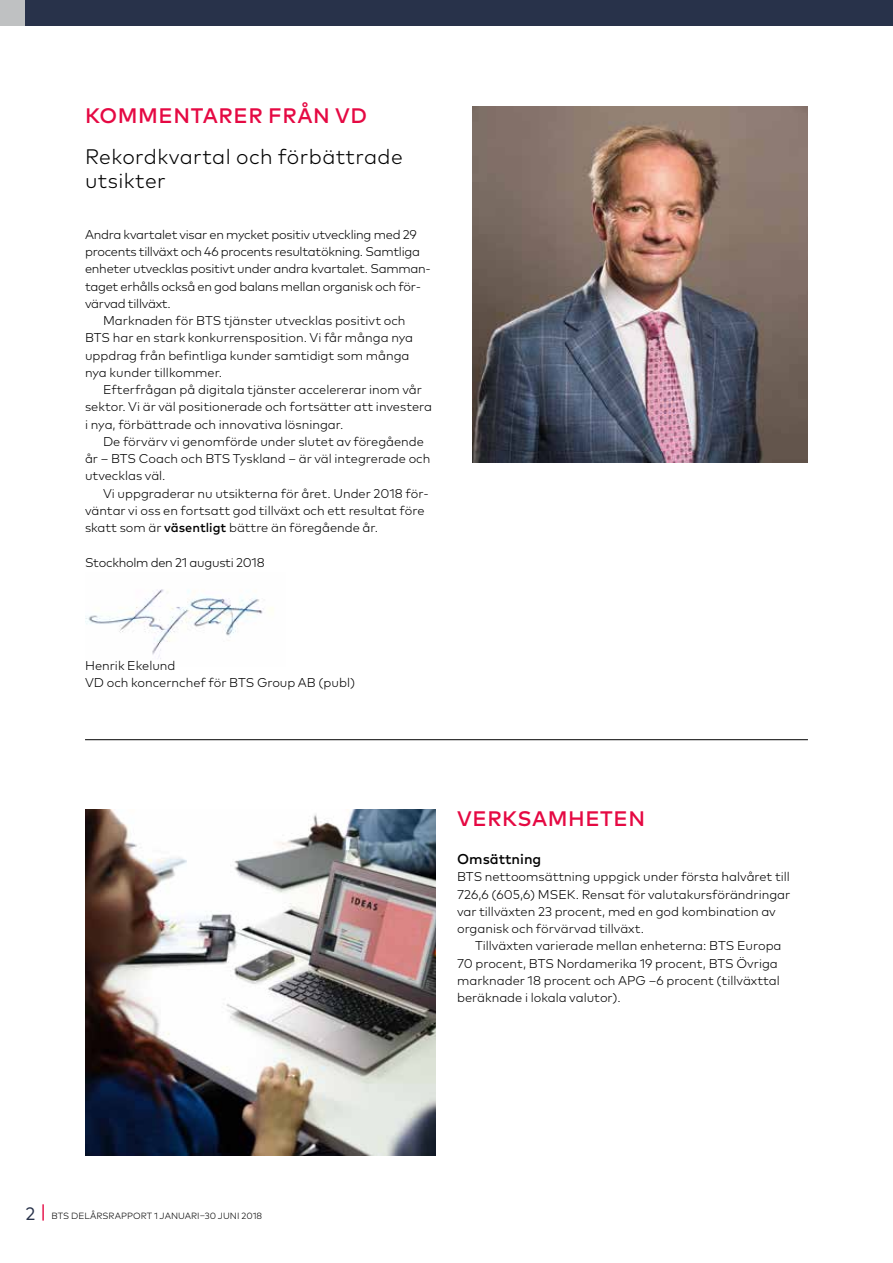
<style>
.page{position:relative;width:893px;height:1263px;background:#fff}
.page>*{position:absolute;margin:0;border:0;box-sizing:border-box;transform-origin:0 0}
.t1{font:300 21px/24px "Mark OT";letter-spacing:.02em;color:#000}
.t2{font:500 21px "Mark OT";letter-spacing:.025em;color:#e50943}
.t3{font:500 14.25px "Mark OT";color:#000}
.t4{font:300 12.75px/17.2px "Mark OT";color:#000}
.t5{font:300 12.75px "Mark OT";letter-spacing:-.02em;color:#000}
.t6{font:300 9px "Mark OT";letter-spacing:.005em;color:#000}
.s1{font-weight:500}
.s2{font-weight:400;font-size:18px;color:#28324a}
.s3{font-weight:400;font-size:19.5px;color:#e50943}
</style>
<div class="page">
<div style="left:0;top:0;width:26px;height:26px;background:#bfc1c2"></div>
<div style="left:26px;top:0;width:867px;height:26px;background:#28324a"></div>
<hr style="left:85px;top:739px;width:723px;height:1px;background:#000">
<img style="left:85px;top:589px;width:189px;height:70px">
<img style="left:472px;top:106px;width:336px;height:357px">
<img style="left:85px;top:809px;width:351px;height:347px">
<h1 class="t2" style="left:85px;top:102px;width:283px">KOMMENTARER FRÅN VD</h1>
<h1 class="t1" style="left:85px;top:144px;width:319px">Rekordkvartal och förbättrade utsikter</h1>
<p class="t5" style="left:85px;top:227px;width:333px">Andra kvartalet visar en mycket positiv utveckling med 29</p>
<p class="t5" style="left:85px;top:244px;width:337px">procents tillväxt och 46 procents resultatökning. Samtliga</p>
<p class="t5" style="left:85px;top:261px;width:347px">enheter utvecklas positivt under andra kvartalet. Samman-</p>
<p class="t5" style="left:85px;top:278px;width:337px">taget erhålls också en god balans mellan organisk och för-</p>
<p class="t5" style="left:85px;top:296px;width:87px">värvad tillväxt.</p>
<p class="t4" style="left:103px;top:312px;width:304px">Marknaden för BTS tjänster utvecklas positivt och</p>
<p class="t4" style="left:85px;top:329px;width:330px">BTS har en stark konkurrensposition. Vi får många nya</p>
<p class="t4" style="left:85px;top:346px;width:326px">uppdrag från befintliga kunder samtidigt som många</p>
<p class="t4" style="left:85px;top:364px;width:139px">nya kunder tillkommer.</p>
<p class="t4" style="left:103px;top:381px;width:320px">Efterfrågan på digitala tjänster accelererar inom vår</p>
<p class="t4" style="left:85px;top:398px;width:349px">sektor. Vi är väl positionerade och fortsätter att investera</p>
<p class="t4" style="left:85px;top:415px;width:260px">i nya, förbättrade och innovativa lösningar.</p>
<p class="t4" style="left:103px;top:433px;width:322px">De förvärv vi genomförde under slutet av föregående</p>
<p class="t4" style="left:85px;top:450px;width:347px">år – BTS Coach och BTS Tyskland – är väl integrerade och</p>
<p class="t4" style="left:85px;top:467px;width:82px">utvecklas väl.</p>
<p class="t4" style="left:103px;top:484px;width:327px">Vi uppgraderar nu utsikterna för året. Under 2018 för-</p>
<p class="t4" style="left:85px;top:502px;width:341px">väntar vi oss en fortsatt god tillväxt och ett resultat före</p>
<p class="t4" style="left:85px;top:519px;width:294px">skatt som är <span class="s1">väsentligt</span> bättre än föregående år.</p>
<p class="t5" style="left:85px;top:554px;width:181px">Stockholm den 21 augusti 2018</p>
<p class="t4" style="left:85px;top:657px;width:272px">Henrik Ekelund<br>VD och koncernchef för BTS Group AB (publ)</p>
<h1 class="t2" style="left:457px;top:805px;width:189px">VERKSAMHETEN</h1>
<p class="t3" style="left:457px;top:850px;width:86px">Omsättning</p>
<p class="t4" style="left:457px;top:868px;width:335px">BTS nettoomsättning uppgick under första halvåret till 726,6 (605,6) MSEK. Rensat för valutakursförändringar var tillväxten 23 procent, med en god kombination av organisk och förvärvad tillväxt.</p>
<p class="t4" style="left:457px;top:937px;width:326px;text-indent:18px">Tillväxten varierade mellan enheterna: BTS Europa 70 procent, BTS Nordamerika 19 procent, BTS Övriga marknader 18 procent och APG –6 procent (tillväxttal beräknade i lokala valutor).</p>
<p class="t6" style="left:26px;top:1210px;width:238px"><span class="s2">2</span> <span class="s3">|</span> BTS DELÅRSRAPPORT 1 JANUARI–30 JUNI 2018</p>
</div>
